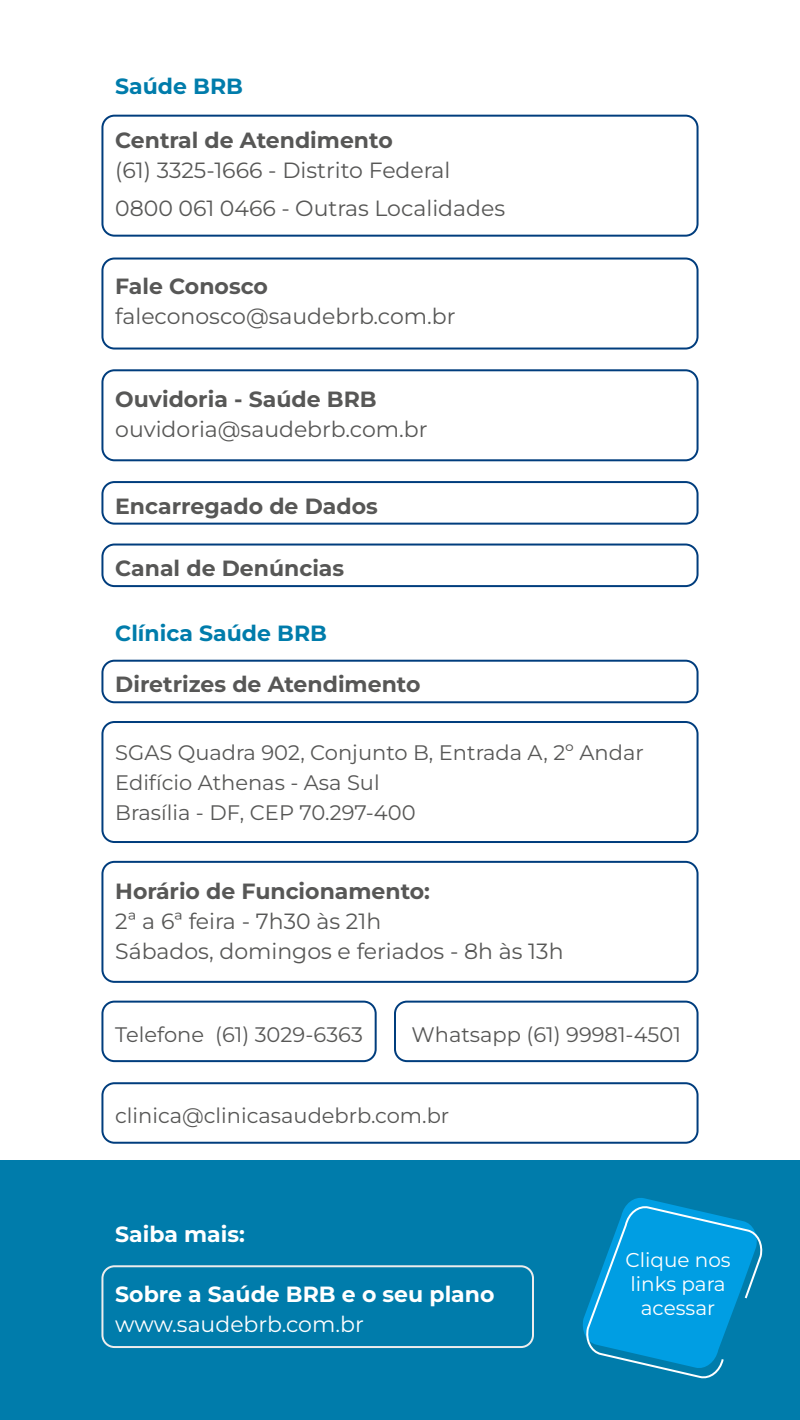
<style>
.page{position:relative;width:800px;height:1420px;background:#fff}
.page>*{position:absolute;margin:0;border:0;box-sizing:border-box;transform-origin:0 0}
.t1{font:22px/38px "Montserrat";color:#575756}
.t2{font:700 22px "Montserrat";color:#575756}
.t3{font:700 22px "Montserrat";color:#fff}
.t4{font:700 22px "Montserrat";color:#007cab}
.t5{font:22px "Montserrat";color:#fff}
.t6{font:21px/30px "Montserrat";color:#575756}
.t7{font:20px/24px "Montserrat";color:#fff;text-align:center}
</style>
<div class="page">
<div style="left:0;top:1160px;width:800px;height:260px;background:#007cab"></div>
<div style="left:101px;top:1265px;width:433px;height:83px;border:2px solid #ededed;border-radius:12px"></div>
<div style="left:101px;top:115px;width:598px;height:122px;border:2px solid #003d7d;border-radius:12px"></div>
<div style="left:101px;top:660px;width:598px;height:43px;border:2px solid #003d7d;border-radius:12px"></div>
<div style="left:101px;top:544px;width:598px;height:43px;border:2px solid #003d7d;border-radius:12px"></div>
<div style="left:101px;top:481px;width:598px;height:44px;border:2px solid #003d7d;border-radius:12px"></div>
<div style="left:394px;top:1001px;width:305px;height:61px;border:2px solid #003d7d;border-radius:12px"></div>
<div style="left:101px;top:1082px;width:598px;height:62px;border:2px solid #003d7d;border-radius:12px"></div>
<div style="left:101px;top:721px;width:598px;height:122px;border:2px solid #003d7d;border-radius:12px"></div>
<div style="left:101px;top:861px;width:598px;height:122px;border:2px solid #003d7d;border-radius:12px"></div>
<div style="left:101px;top:258px;width:598px;height:92px;border:2px solid #003d7d;border-radius:12px"></div>
<div style="left:101px;top:369px;width:598px;height:92px;border:2px solid #003d7d;border-radius:12px"></div>
<div style="left:101px;top:1001px;width:276px;height:61px;border:2px solid #003d7d;border-radius:12px"></div>
<svg style="left:582px;top:1198px;width:181px;height:181px"></svg>
<p class="t4" style="left:115px;top:71px;width:129px">Saúde BRB</p>
<p class="t2" style="left:115px;top:125px;width:279px">Central de Atendimento</p>
<p class="t1" style="left:115px;top:150px;width:391px">(61) 3325-1666 - Distrito Federal<br>0800 061 0466 - Outras Localidades</p>
<p class="t2" style="left:115px;top:272px;width:154px">Fale Conosco</p>
<p class="t1" style="left:115px;top:297px;width:342px">faleconosco@saudebrb.com.br</p>
<p class="t2" style="left:115px;top:384px;width:263px">Ouvidoria - Saúde BRB</p>
<p class="t1" style="left:115px;top:409px;width:314px">ouvidoria@saudebrb.com.br</p>
<p class="t2" style="left:115px;top:491px;width:264px">Encarregado de Dados</p>
<p class="t2" style="left:115px;top:554px;width:231px">Canal de Denúncias</p>
<p class="t4" style="left:115px;top:619px;width:213px">Clínica Saúde BRB</p>
<p class="t2" style="left:115px;top:670px;width:307px">Diretrizes de Atendimento</p>
<p class="t6" style="left:115px;top:737px;width:530px">SGAS Quadra 902, Conjunto B, Entrada A, 2º Andar<br>Edifício Athenas - Asa Sul<br>Brasília - DF, CEP 70.297-400</p>
<p class="t2" style="left:115px;top:876px;width:316px">Horário de Funcionamento:</p>
<p class="t1" style="left:115px;top:906px;width:450px;line-height:30px">2ª a 6ª feira - 7h30 às 21h<br>Sábados, domingos e feriados - 8h às 13h</p>
<p class="t6" style="left:115px;top:1019px;width:249px">Telefone (61) 3029-6363</p>
<p class="t6" style="left:412px;top:1019px;width:271px">Whatsapp (61) 99981-4501</p>
<p class="t6" style="left:115px;top:1100px;width:336px">clinica@clinicasaudebrb.com.br</p>
<p class="t3" style="left:115px;top:1220px;width:131px">Saiba mais:</p>
<p class="t3" style="left:115px;top:1280px;width:381px">Sobre a Saúde BRB e o seu plano</p>
<p class="t5" style="left:115px;top:1310px;width:250px">www.saudebrb.com.br</p>
<p class="t7" style="left:625px;top:1247px;width:107px">Clique nos links para acessar</p>
</div>
